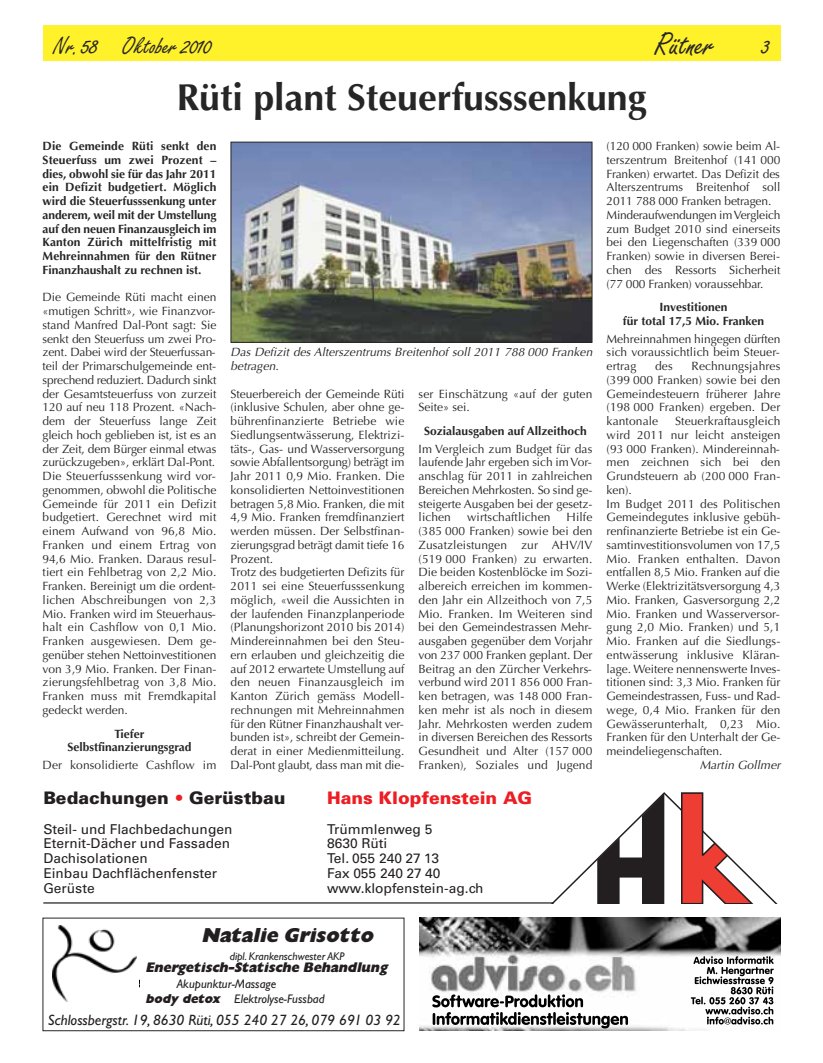
<style>
.page{position:relative;width:823px;height:1063px;background:#fff}
.page>*{position:absolute;margin:0;border:0;box-sizing:border-box;transform-origin:0 0}
.t1{font:700 37.5px "Optima";color:#272627}
.t2{font:32.5px "Freestyle Script";letter-spacing:-.01em;color:#272627}
.t3{font:25px "Freestyle Script";letter-spacing:-.01em;color:#272627}
.t4{font:italic 20px "Gill Sans Extra Bold Display";color:#231f20}
.t5{font:900 17.25px "Univers";color:#231f20}
.t6{font:900 17.25px "Univers";color:#ee1d23}
.t7{font:italic 15px "Gill Sans";color:#231f20}
.t8{font:italic 13.75px "Gill Sans Extra Bold Display";color:#231f20}
.t9{font:13.62px "Univers S";color:#231f20}
.t10{font:italic 12.5px/15.2px "Gill Sans";color:#231f20}
.t11{font:12px/13.8px "Optima";color:#272627;text-align:justify}
.t12{font:700 12px/13.8px "Optima";color:#272627;text-align:center}
.t13{font:italic 12px/13.8px "Optima";color:#272627}
.t14{font:italic 11.25px "Gill Sans";color:#231f20}
.s1{color:#ee1d23}
.s2{font-family:"Gill Sans Extra Bold Display"}
</style>
<div class="page">
<div style="left:43px;top:25px;width:737px;height:35px;background:#fff12a"></div>
<img style="left:232px;top:144px;width:358px;height:197px">
<div style="left:230px;top:142px;width:362px;height:201px;border:1px solid #272627"></div>
<svg style="left:553px;top:792px;width:224px;height:112px"></svg>
<hr style="left:43px;top:902px;width:510px;height:2px;background:#231f20">
<svg style="left:52px;top:925px;width:85px;height:77px"></svg>
<div style="left:113px;top:973px;width:26px;height:18px;background:#fff"></div>
<div style="left:43px;top:918px;width:361px;height:113px;border:1px solid #272627"></div>
<img style="left:419px;top:918px;width:361px;height:113px">
<img style="left:693px;top:956px;width:40px;height:8px">
<img style="left:706px;top:1017px;width:30px;height:7px">
<img style="left:432px;top:994px;width:58px;height:13px">
<h3 class="t3" style="left:53px;top:37px;width:159px">Nr. 58 Oktober 2010</h3>
<h2 class="t2" style="left:654px;top:33px;width:61px">Rütner</h2>
<h3 class="t3" style="left:761px;top:37px;width:10px">3</h3>
<h1 class="t1" style="left:176px;top:81px;width:471px">Rüti plant Steuerfusssenkung</h1>
<p class="t12" style="left:43px;top:140px;width:175px;text-align:justify">Die Gemeinde Rüti senkt den Steuerfuss um zwei Prozent – dies, obwohl sie für das Jahr 2011 ein Defizit budgetiert. Möglich wird die Steuerfusssenkung unter anderem, weil mit der Umstellung auf den neuen Finanzausgleich im Kanton Zürich mittelfristig mit Mehreinnahmen für den Rütner Finanzhaushalt zu rechnen ist.</p>
<p class="t11" style="left:43px;top:292px;width:175px">Die Gemeinde Rüti macht einen «mutigen Schritt», wie Finanzvor&shy;stand Manfred Dal-Pont sagt: Sie senkt den Steuerfuss um zwei Pro&shy;zent. Dabei wird der Steuerfussan&shy;teil der Primarschulgemeinde ent&shy;sprechend reduziert. Dadurch sinkt der Gesamtsteuerfuss von zurzeit 120 auf neu 118 Prozent. «Nach&shy;dem der Steuerfuss lange Zeit gleich hoch geblieben ist, ist es an der Zeit, dem Bürger einmal etwas zurückzugeben», erklärt Dal-Pont.<br>Die Steuerfusssenkung wird vor&shy;genommen, obwohl die Politische Gemeinde für 2011 ein Defizit budgetiert. Gerechnet wird mit einem Aufwand von 96,8 Mio.<br>Franken und einem Ertrag von 94,6 Mio. Franken. Daraus resul&shy;tiert ein Fehlbetrag von 2,2 Mio.<br>Franken. Bereinigt um die ordent&shy;lichen Abschreibungen von 2,3<br>Mio. Franken wird im Steuerhaus&shy;halt ein Cashflow von 0,1 Mio.<br>Franken ausgewiesen. Dem ge&shy;genüber stehen Nettoinvestitionen von 3,9 Mio. Franken. Der Finan&shy;zierungsfehlbetrag von 3,8 Mio.<br>Franken muss mit Fremdkapital gedeckt werden.</p>
<p class="t12" style="left:67px;top:728px;width:126px">Tiefer<br>Selbstfinanzierungsgrad</p>
<p class="t11" style="left:43px;top:759px;width:175px">Der konsolidierte Cashflow im</p>
<p class="t11" style="left:606px;top:140px;width:175px;text-align:left">(120 000 Franken) sowie beim Al&shy;terszentrum Breitenhof (141 000<br>Franken) erwartet. Das Defizit des<br>Alterszentrums Breitenhof soll<br>2011 788 000 Franken betragen.<br>Minderaufwendungen im Vergleich zum Budget 2010 sind einerseits bei den Liegenschaften (339 000<br>Franken) sowie in diversen Berei&shy;chen des Ressorts Sicherheit (77 000 Franken) voraussehbar.</p>
<p class="t12" style="left:622px;top:302px;width:143px">Investitionen<br>für total 17,5 Mio. Franken</p>
<p class="t11" style="left:606px;top:333px;width:175px">Mehreinnahmen hingegen dürften sich voraussichtlich beim Steuer&shy;ertrag</p>
<p class="t13" style="left:230px;top:347px;width:365px">Das Defizit des Alterszentrums Breitenhof soll 2011 788 000 Franken betragen.</p>
<p class="t11" style="left:606px;top:360px;width:175px;text-indent:85px">Rechnungsjahres (399 000 Franken) sowie bei den Gemeindesteuern früherer Jahre (198 000 Franken) ergeben. Der kantonale</p>
<p class="t11" style="left:654px;top:360px;width:19px">des</p>
<p class="t11" style="left:230px;top:388px;width:175px;text-align:left">Steuerbereich der Gemeinde Rüti (inklusive Schulen, aber ohne ge&shy;bührenfinanzierte Betriebe wie<br>Siedlungsentwässerung, Elektrizi&shy;täts-, Gas- und Wasserversorgung sowie Abfallentsorgung) beträgt im<br>Jahr 2011 0,9 Mio. Franken. Die konsolidierten Nettoinvestitionen betragen 5,8 Mio. Franken, die mit<br>4,9 Mio. Franken fremdfinanziert werden müssen. Der Selbstfinan&shy;zierungsgrad beträgt damit tiefe 16<br>Prozent.<br>Trotz des budgetierten Defizits für<br>2011 sei eine Steuerfusssenkung möglich, «weil die Aussichten in der laufenden Finanzplanperiode (Planungshorizont 2010 bis 2014)<br>Mindereinnahmen bei den Steu&shy;ern erlauben und gleichzeitig die auf 2012 erwartete Umstellung auf den neuen Finanzausgleich im<br>Kanton Zürich gemäss Modell&shy;rechnungen mit Mehreinnahmen für den Rütner Finanzhaushalt ver&shy;bunden ist», schreibt der Gemein&shy;derat in einer Medienmitteilung.<br>Dal-Pont glaubt, dass man mit die-</p>
<p class="t11" style="left:418px;top:388px;width:175px">ser Einschätzung «auf der guten<br>Seite» sei.</p>
<p class="t11" style="left:606px;top:415px;width:175px;text-align:left;text-indent:68px">Steuerkraftausgleich wird 2011 nur leicht ansteigen (93 000 Franken). Mindereinnah&shy;men zeichnen sich bei den<br>Grundsteuern ab (200 000 Fran&shy;ken).<br>Im Budget 2011 des Politischen<br>Gemeindegutes inklusive gebüh&shy;renfinanzierte Betriebe ist ein Ge&shy;samtinvestitionsvolumen von 17,5<br>Mio. Franken enthalten. Davon entfallen 8,5 Mio. Franken auf die<br>Werke (Elektrizitätsversorgung 4,3<br>Mio. Franken, Gasversorgung 2,2<br>Mio. Franken und Wasserversor&shy;gung 2,0 Mio. Franken) und 5,1<br>Mio. Franken auf die Siedlungs&shy;entwässerung inklusive Kläran&shy;lage. Weitere nennenswerte Inves&shy;titionen sind: 3,3 Mio. Franken für<br>Gemeindestrassen, Fuss- und Rad&shy;wege, 0,4 Mio. Franken für den<br>Gewässerunterhalt, 0,23 Mio.<br>Franken für den Unterhalt der Ge&shy;meindeliegenschaften.</p>
<p class="t13" style="left:699px;top:759px;width:84px">Martin Gollmer</p>
<p class="t12" style="left:424px;top:425px;width:164px">Sozialausgaben auf Allzeithoch</p>
<p class="t11" style="left:418px;top:443px;width:175px">Im Vergleich zum Budget für das laufende Jahr ergeben sich im Vor&shy;anschlag für 2011 in zahlreichen Bereichen Mehrkosten. So sind ge&shy;steigerte Ausgaben bei der gesetz&shy;lichen</p>
<p class="t11" style="left:418px;top:512px;width:175px;text-indent:148px">Hilfe (385 000 Franken) sowie bei den Zusatzleistungen zur AHV/IV (519 000 Franken) zu erwarten.<br>Die beiden Kostenblöcke im Sozi&shy;albereich erreichen im kommen&shy;den Jahr ein Allzeithoch von 7,5<br>Mio. Franken. Im Weiteren sind bei den Gemeindestrassen Mehr&shy;ausgaben gegenüber dem Vorjahr von 237 000 Franken geplant. Der Beitrag an den Zürcher Verkehrs&shy;verbund wird 2011 856 000 Fran&shy;ken betragen, was 148 000 Fran&shy;ken mehr ist als noch in diesem Jahr. Mehrkosten werden zudem in diversen Bereichen des Ressorts Gesundheit und Alter (157 000<br>Franken), Soziales und Jugend</p>
<p class="t11" style="left:467px;top:512px;width:85px">wirtschaftlichen</p>
<h3 class="t5" style="left:43px;top:792px;width:243px">Bedachungen <span class="s1">•</span> Gerüstbau</h3>
<h3 class="t6" style="left:327px;top:792px;width:206px">Hans Klopfenstein AG</h3>
<p class="t9" style="left:43px;top:824px;width:191px">Steil- und Flachbedachungen</p>
<p class="t9" style="left:327px;top:824px;width:107px">Trümmlenweg 5</p>
<p class="t9" style="left:43px;top:839px;width:188px">Eternit-Dächer und Fassaden</p>
<p class="t9" style="left:327px;top:839px;width:62px">8630 Rüti</p>
<p class="t9" style="left:43px;top:853px;width:106px">Dachisolationen</p>
<p class="t9" style="left:327px;top:853px;width:114px">Tel. 055 240 27 13</p>
<p class="t9" style="left:43px;top:868px;width:175px">Einbau Dachflächenfenster</p>
<p class="t9" style="left:327px;top:868px;width:115px">Fax 055 240 27 40</p>
<p class="t9" style="left:43px;top:883px;width:53px">Gerüste</p>
<p class="t9" style="left:327px;top:883px;width:158px">www.klopfenstein-ag.ch</p>
<h3 class="t4" style="left:201px;top:928px;width:177px">Natalie Grisotto</h3>
<p class="t14" style="left:229px;top:952px;width:116px">dipl. Krankenschwester AKP</p>
<p class="t8" style="left:145px;top:963px;width:246px">Energetisch-Statische Behandlung</p>
<p class="t10" style="left:145px;top:977px;width:180px;text-indent:31px">Akupunktur-Massage<br><span class="s2">body detox</span> Elektrolyse-Fussbad</p>
<p class="t7" style="left:48px;top:1014px;width:354px">Schlossbergstr. 19, 8630 Rüti, 055 240 27 26, 079 691 03 92</p>
</div>
